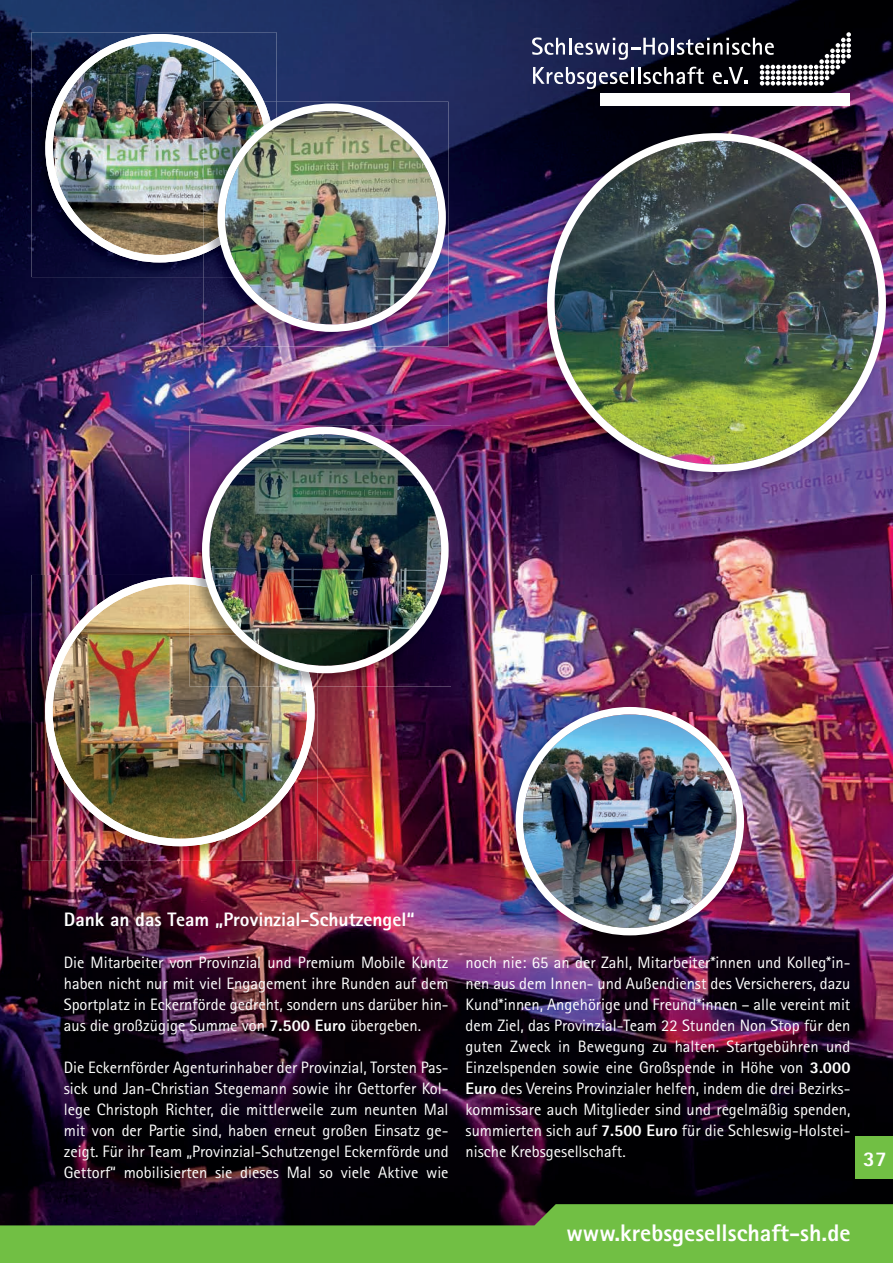
<style>
.page{position:relative;width:893px;height:1263px;background:#fff}
.page>*{position:absolute;margin:0;border:0;box-sizing:border-box;transform-origin:0 0}
.t1{font:800 24px "Rotis Sans Serif";color:#fff}
.t2{font:800 21px "Rotis Sans Serif";color:#fff}
.t3{font:800 19.5px "Rotis Sans Serif";color:#fff}
.t4{font:16.5px/21px "Rotis Sans Serif";color:#fff;text-align:justify}
.s1{font-weight:800}
</style>
<div class="page">
<img style="left:0;top:0;width:893px;height:1204px">
<svg style="left:0;top:1204px;width:893px;height:59px;background:#5b943a"></svg>
<svg style="left:532px;top:32px;width:319px;height:57px;background:#3b3d4e"></svg>
<div style="left:600px;top:93px;width:250px;height:13px;background:#fff"></div>
<div style="left:855px;top:1136px;width:38px;height:43px;background:#71bf44"></div>
<img style="left:31px;top:575px;width:286px;height:286px">
<img style="left:45px;top:577px;width:270px;height:269px">
<img style="left:190px;top:425px;width:261px;height:262px">
<img style="left:190px;top:577px;width:122px;height:110px">
<img style="left:202px;top:427px;width:247px;height:246px">
<img style="left:533px;top:131px;width:355px;height:355px">
<img style="left:547px;top:133px;width:339px;height:339px">
<img style="left:32px;top:32px;width:244px;height:245px">
<img style="left:45px;top:34px;width:229px;height:228px">
<img style="left:204px;top:102px;width:244px;height:245px">
<img style="left:204px;top:102px;width:72px;height:175px">
<img style="left:204px;top:102px;width:70px;height:152px">
<img style="left:217px;top:103px;width:229px;height:229px">
<img style="left:502px;top:705px;width:245px;height:245px">
<img style="left:516px;top:707px;width:228px;height:228px">
<p class="t3" style="left:64px;top:907px;width:352px">Dank an das Team „Provinzial-Schutzengel“</p>
<p class="t4" style="left:64px;top:952px;width:386px">Die Mitarbeiter von Provinzial und Premium Mobile Kuntz haben nicht nur mit viel Engagement ihre Runden auf dem Sportplatz in Eckernförde gedreht, sondern uns darüber hin&shy;aus die großzügige Summe von <span class="s1">7.500 Euro</span> übergeben.</p>
<p class="t4" style="left:64px;top:1057px;width:386px">Die Eckernförder Agenturinhaber der Provinzial, Torsten Pas&shy;sick und Jan-Christian Stegemann sowie ihr Gettorfer Kol&shy;lege Christoph Richter, die mittlerweile zum neunten Mal mit von der Partie sind, haben erneut großen Einsatz ge&shy;zeigt. Für ihr Team „Provinzial-Schutzengel Eckernförde und Gettorf“ mobilisierten sie dieses Mal so viele Aktive wie</p>
<p class="t4" style="left:466px;top:952px;width:386px">noch nie: 65 an der Zahl, Mitarbeiter*innen und Kolleg*in&shy;nen aus dem Innen- und Außendienst des Versicherers, dazu Kund*innen, Angehörige und Freund*innen – alle vereint mit dem Ziel, das Provinzial-Team 22 Stunden Non Stop für den guten Zweck in Bewegung zu halten. Startgebühren und Einzelspenden sowie eine Großspende in Höhe von <span class="s1">3.000<br>Euro</span> des Vereins Provinzialer helfen, indem die drei Bezirks&shy;kommissare auch Mitglieder sind und regelmäßig spenden, summierten sich auf <span class="s1">7.500 Euro</span> für die Schleswig-Holstei&shy;nische Krebsgesellschaft.</p>
<p class="t2" style="left:863px;top:1145px;width:25px">37</p>
<h1 class="t1" style="left:566px;top:1218px;width:285px">www.krebsgesellschaft-sh.de</h1>
</div>
